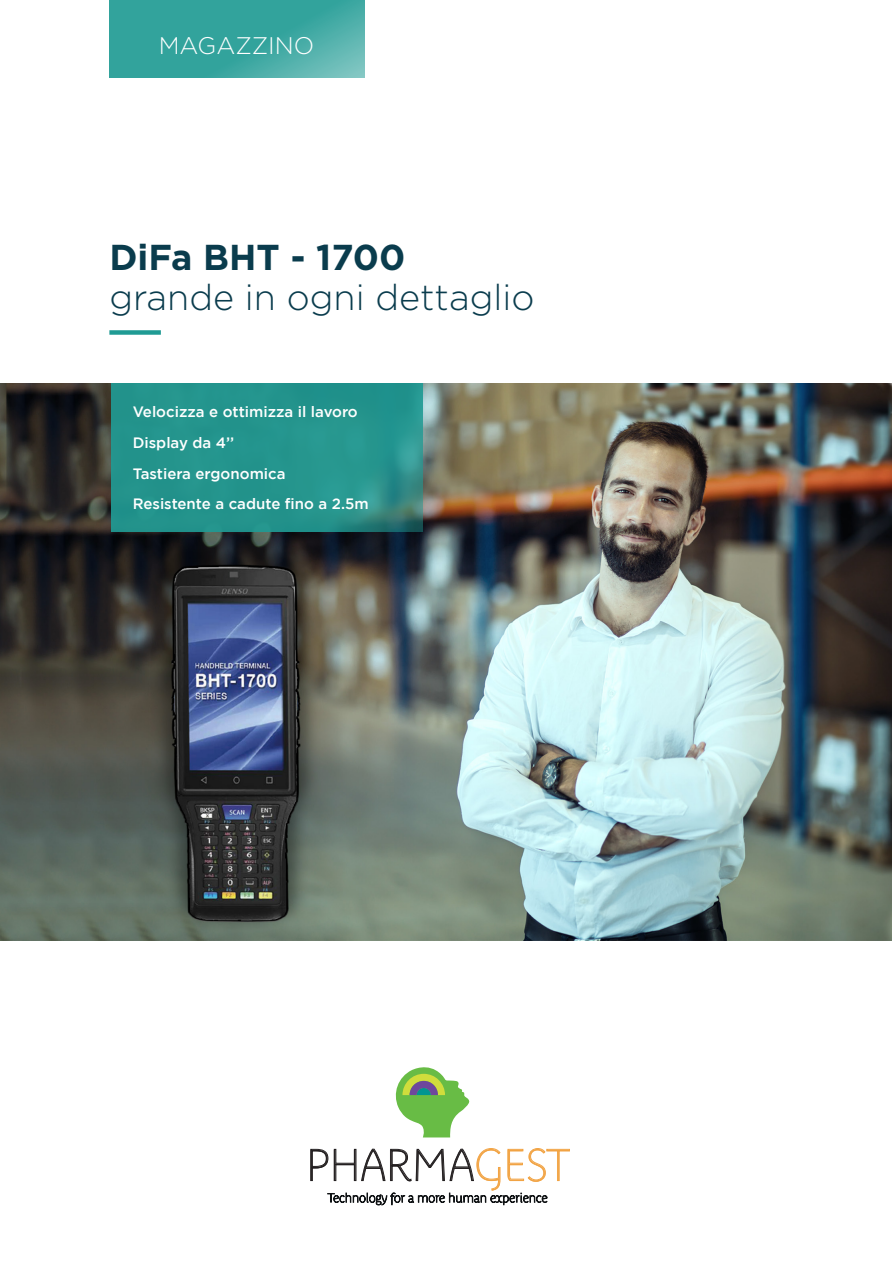
<style>
.page{position:relative;width:893px;height:1263px;background:#fff}
.page>*{position:absolute;margin:0;border:0;box-sizing:border-box;transform-origin:0 0}
.t1{font:44.25px "Parisine Plus Std Clair";letter-spacing:-.005em;color:#231f20}
.t2{font:300 36px/40.5px "Gotham";color:#0a3c4d}
.t3{font:300 24px "Gotham";color:#fff}
.t4{font:500 15px "Gotham";color:#fff}
.s1{font-weight:700}
.s2{color:#f1a345}
</style>
<div class="page">
<img style="left:0;top:383px;width:891px;height:557px">
<svg style="left:311px;top:1148px;width:259px;height:57px"></svg>
<svg style="left:395px;top:1067px;width:75px;height:70px"></svg>
<svg style="left:112px;top:383px;width:311px;height:148px;fill:#24948c"></svg>
<svg style="left:109px;top:0;width:256px;height:77px;fill:#32a39c"></svg>
<div style="left:109px;top:330px;width:52px;height:5px;background:#209b94"></div>
<p class="t3" style="left:159px;top:32px;width:157px">MAGAZZINO</p>
<p class="t2" style="left:109px;top:236px;width:427px"><span class="s1">DiFa BHT - 1700 </span>grande in ogni dettaglio</p>
<p class="t4" style="left:133px;top:403px;width:226px">Velocizza e ottimizza il lavoro</p>
<p class="t4" style="left:133px;top:434px;width:103px">Display da 4’’</p>
<p class="t4" style="left:133px;top:465px;width:154px">Tastiera ergonomica</p>
<p class="t4" style="left:133px;top:495px;width:237px">Resistente a cadute fino a 2.5m</p>
<p class="t1" style="left:306px;top:1140px;width:266px">PHARMA<span class="s2">GEST</span></p>
</div>
